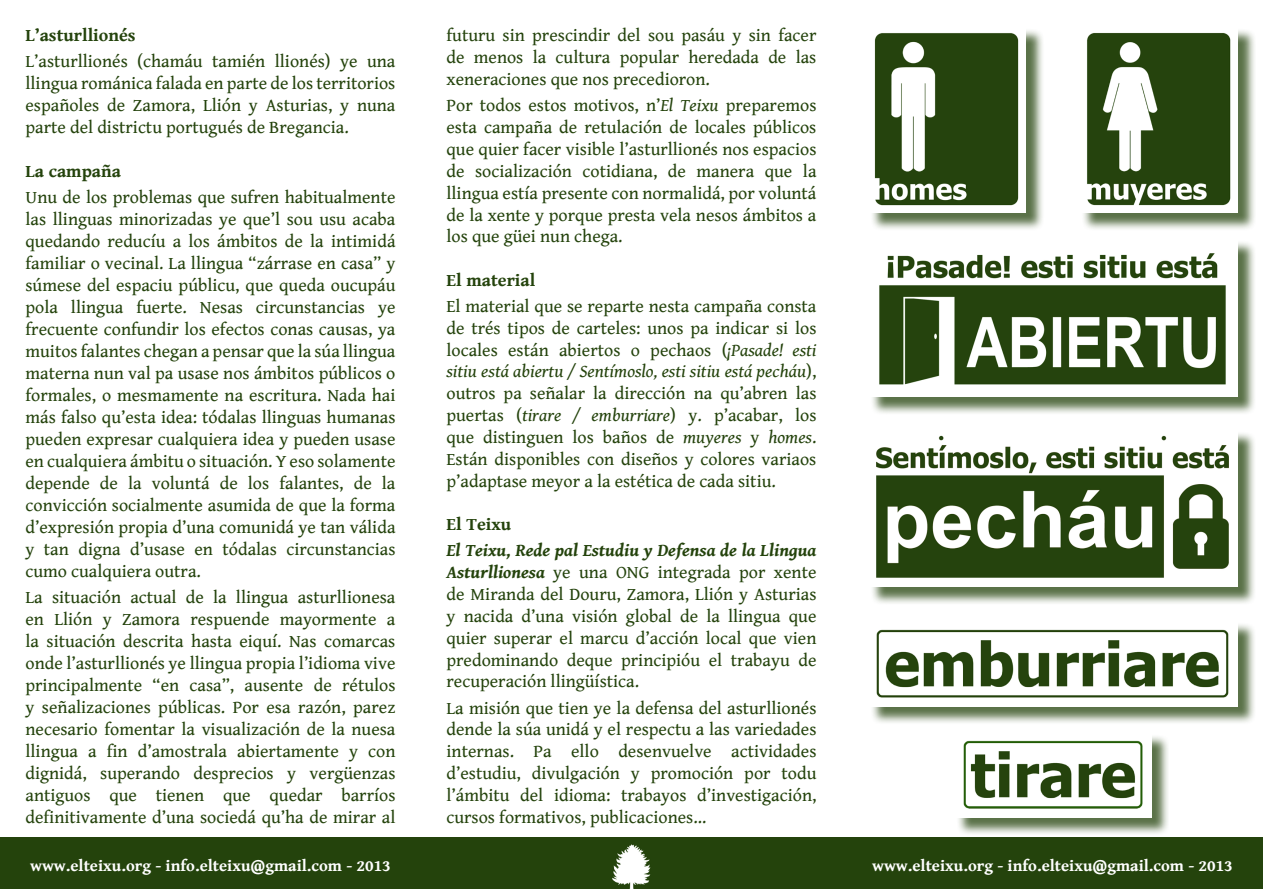
<style>
.page{position:relative;width:1263px;height:893px;background:#fff}
.page>*{position:absolute;margin:0;border:0;box-sizing:border-box;transform-origin:0 0}
.t1{font:18px/22px "Gentium Book Basic";color:#24430c;text-align:justify}
.t2{font:700 18px "Gentium Book Basic";color:#24430c}
.t3{font:700 16.5px "Gentium Book Basic";color:#fff}
.s1{font-style:italic}
.s2{font-weight:700;font-style:italic}
</style>
<div class="page">
<div style="left:0;top:837px;width:1263px;height:51px;background:#24430c"></div>
<div style="left:870px;top:28px;width:175px;height:203px;background:#24430c;opacity:.75"></div>
<img style="left:870px;top:28px;width:156px;height:185px">
<div style="left:1081px;top:28px;width:175px;height:203px;background:#24430c;opacity:.75"></div>
<img style="left:1081px;top:28px;width:156px;height:185px">
<div style="left:870px;top:240px;width:386px;height:175px;background:#24430c;opacity:.75"></div>
<img style="left:870px;top:240px;width:367px;height:156px">
<div style="left:870px;top:431px;width:386px;height:174px;background:#24430c;opacity:.75"></div>
<img style="left:870px;top:431px;width:367px;height:156px">
<div style="left:870px;top:623px;width:386px;height:102px;background:#24430c;opacity:.75"></div>
<img style="left:870px;top:623px;width:367px;height:83px">
<div style="left:956px;top:734px;width:213px;height:102px;background:#24430c;opacity:.75"></div>
<img style="left:956px;top:734px;width:196px;height:84px">
<p class="t2" style="left:26px;top:22px;width:112px">L’asturllionés</p>
<p class="t1" style="left:26px;top:50px;width:371px">L’asturllionés (chamáu tamién llionés) ye una llingua románica falada en parte de los territorios españoles de Zamora, Llión y Asturias, y nuna parte del districtu portugués de Bregancia.</p>
<p class="t2" style="left:26px;top:157px;width:97px">La campaña</p>
<p class="t1" style="left:26px;top:186px;width:371px">Unu de los problemas que sufren habitualmente las llinguas minorizadas ye que’l sou usu acaba quedando reducíu a los ámbitos de la intimidá familiar o vecinal. La llingua “zárrase en casa” y súmese del espaciu públicu, que queda oucupáu pola llingua fuerte. Nesas circunstancias ye frecuente confundir los efectos conas causas, ya muitos falantes chegan a pensar que la súa llingua materna nun val pa usase nos ámbitos públicos o formales, o mesmamente na escritura. Nada hai más falso qu’esta idea: tódalas llinguas humanas pueden expresar cualquiera idea y pueden usase en cualquiera ámbitu o situación. Y eso solamente depende de la voluntá de los falantes, de la convicción socialmente asumida de que la forma d’expresión propia d’una comunidá ye tan válida y tan digna d’usase en tódalas circunstancias cumo cualquiera outra.</p>
<p class="t1" style="left:26px;top:586px;width:371px">La situación actual de la llingua asturllionesa en Llión y Zamora respuende mayormente a la situación descrita hasta eiquí. Nas comarcas onde l’asturllionés ye llingua propia l’idioma vive principalmente “en casa”, ausente de rétulos y señalizaciones públicas. Por esa razón, parez necesario fomentar la visualización de la nuesa llingua a fin d’amostrala abiertamente y con dignidá, superando desprecios y vergüenzas antiguos que tienen que quedar barríos definitivamente d’una sociedá qu’ha de mirar al</p>
<p class="t1" style="left:446px;top:24px;width:371px">futuru sin prescindir del sou pasáu y sin facer de menos la cultura popular heredada de las xeneraciones que nos precedioron.</p>
<p class="t1" style="left:446px;top:94px;width:371px">Por todos estos motivos, n’<span class="s1">El Teixu</span> preparemos esta campaña de retulación de locales públicos que quier facer visible l’asturllionés nos espacios de socialización cotidiana, de manera que la llingua estía presente con normalidá, por voluntá de la xente y porque presta vela nesos ámbitos a los que güei nun chega.</p>
<p class="t2" style="left:446px;top:266px;width:90px">El material</p>
<p class="t1" style="left:446px;top:294px;width:371px">El material que se reparte nesta campaña consta de trés tipos de carteles: unos pa indicar si los locales están abiertos o pechaos (<span class="s1">¡Pasade! esti sitiu está abiertu / Sentímoslo, esti sitiu está pecháu</span>), outros pa señalar la dirección na qu’abren las puertas (<span class="s1">tirare / emburriare</span>) y. p’acabar, los que distinguen los baños de <span class="s1">muyeres</span> y <span class="s1">homes</span>.<br>Están disponibles con diseños y colores variaos p’adaptase meyor a la estética de cada sitiu.</p>
<p class="t2" style="left:446px;top:510px;width:66px">El Teixu</p>
<p class="t1" style="left:446px;top:539px;width:371px"><span class="s2">El Teixu, Rede pal Estudiu y Defensa de la Llingua Asturllionesa</span> ye una ONG integrada por xente de Miranda del Douru, Zamora, Llión y Asturias y nacida d’una visión global de la llingua que quier superar el marcu d’acción local que vien predominando deque principióu el trabayu de recuperación llingüística.</p>
<p class="t1" style="left:446px;top:696px;width:371px">La misión que tien ye la defensa del asturllionés dende la súa unidá y el respectu a las variedades internas. Pa ello desenvuelve actividades d’estudiu, divulgación y promoción por todu l’ámbitu del idioma: trabayos d’investigación, cursos formativos, publicaciones…</p>
<p class="t3" style="left:30px;top:853px;width:362px">www.elteixu.org - info.elteixu@gmail.com - 2013</p>
<p class="t3" style="left:872px;top:853px;width:362px">www.elteixu.org - info.elteixu@gmail.com - 2013</p>
</div>
